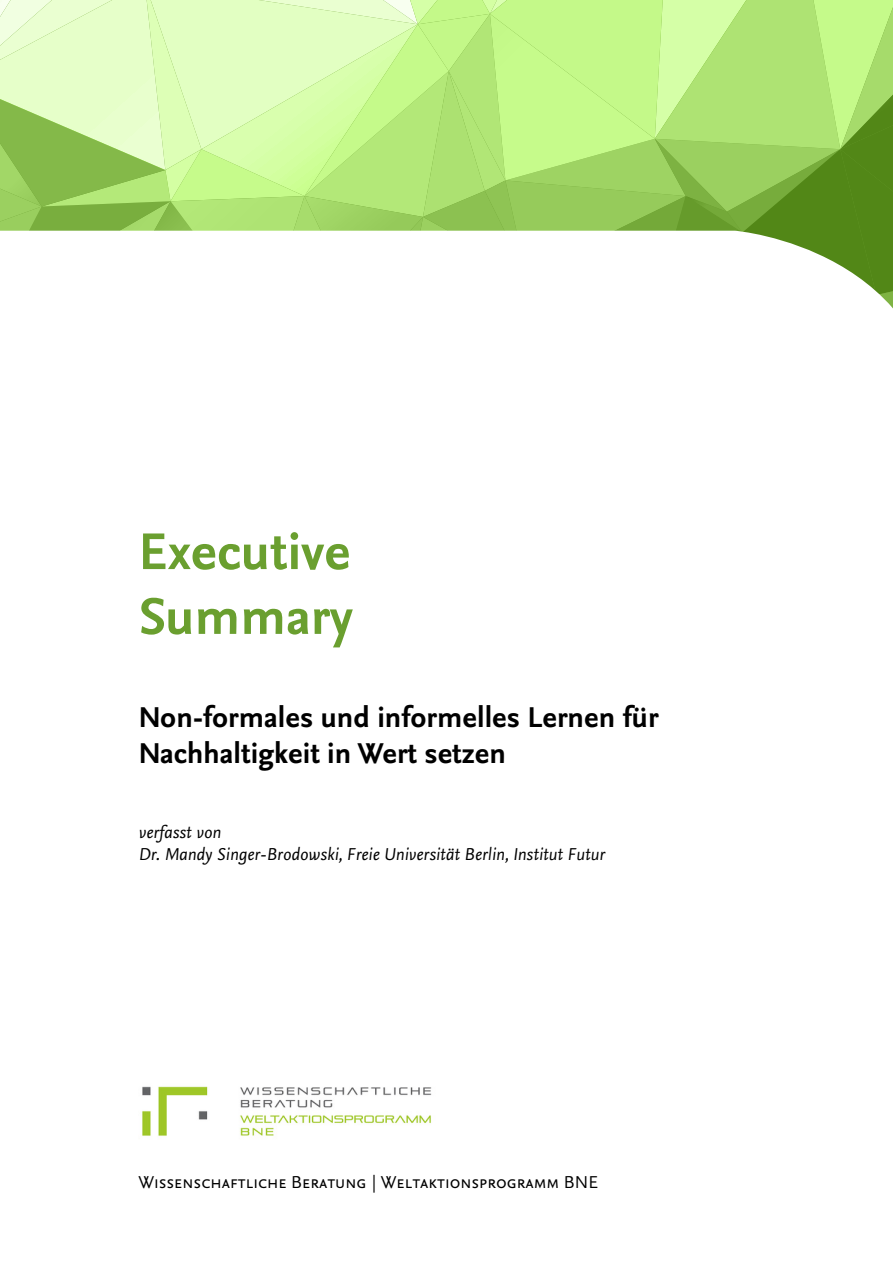
<style>
.page{position:relative;width:893px;height:1263px;background:#fff}
.page>*{position:absolute;margin:0;border:0;box-sizing:border-box;transform-origin:0 0}
.t1{font:700 54px/64.8px "Nexus Sans TF";color:#6a9f2f}
.t2{font:700 30px/36px "Nexus Sans";color:#000}
.t3{font:italic 18px/21.6px "Nexus Sans";color:#000}
.t4{font:18px "Nexus Sans Regular SC";color:#000}
</style>
<div class="page">
<svg style="left:0;top:0;width:893px;height:231px;background:#b7e584"></svg>
<svg style="left:738px;top:231px;width:155px;height:78px"></svg>
<img style="left:142px;top:1086px;width:290px;height:50px">
<h1 class="t1" style="left:138px;top:518px;width:216px">Executive<br>Summary</h1>
<h2 class="t2" style="left:138px;top:699px;width:522px">Non-formales und informelles Lernen für<br>Nachhaltigkeit in Wert setzen</h2>
<p class="t3" style="left:138px;top:821px;width:468px">verfasst von<br>Dr. Mandy Singer-Brodowski, Freie Universität Berlin, Institut Futur</p>
<p class="t4" style="left:138px;top:1170px;width:461px">Wissenschaftliche Beratung | Weltaktionsprogramm BNE</p>
</div>
